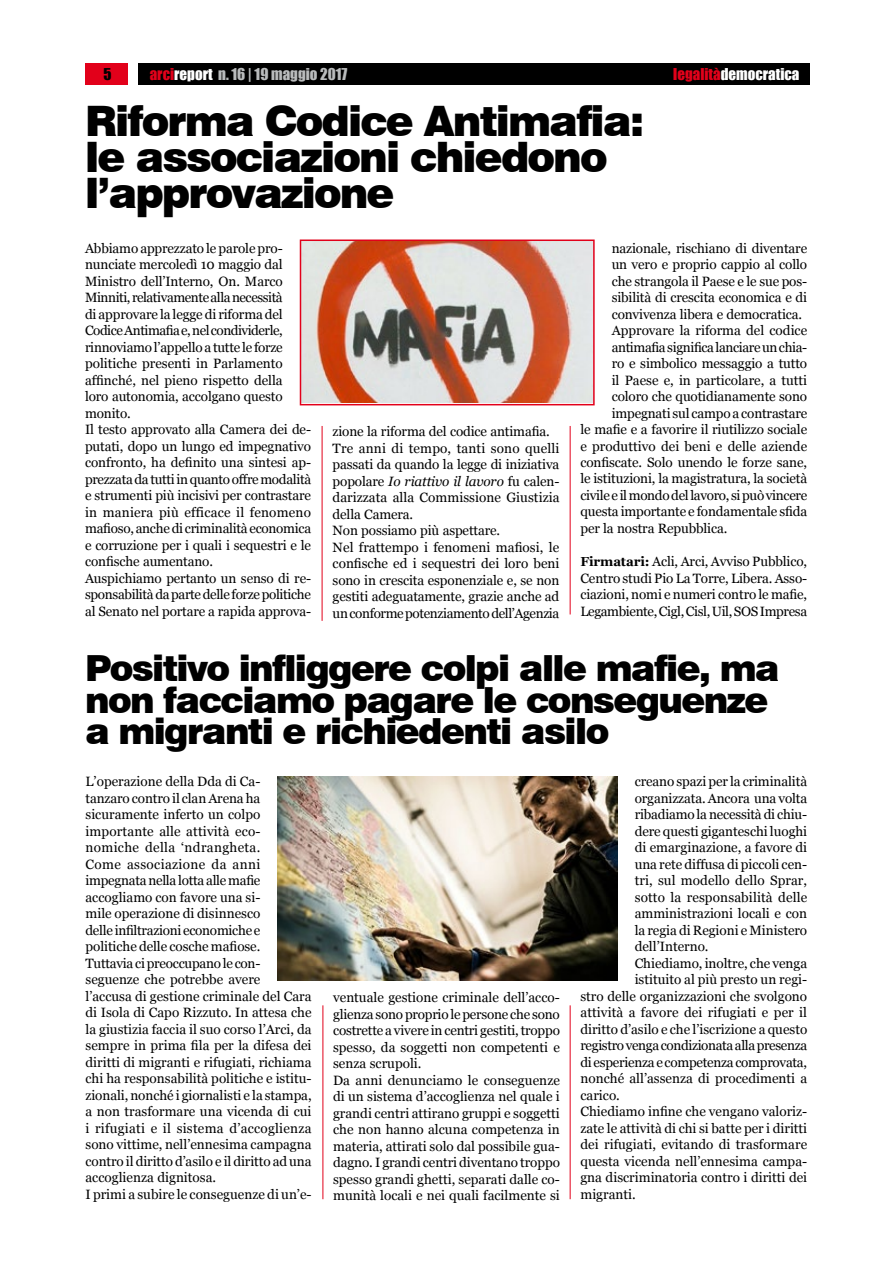
<style>
.page{position:relative;width:893px;height:1263px;background:#fff}
.page>*{position:absolute;margin:0;border:0;box-sizing:border-box;transform-origin:0 0}
.t1{font:900 42px/36px "Swiss 721 BT";letter-spacing:-.045em;color:#000}
.t2{font:900 36px/31.5px "Swiss 721 BT";letter-spacing:-.045em;color:#000}
.t3{font:15px "Impact";color:#b9bbbc}
.t4{font:15px "Impact";color:#fff}
.t5{font:15px "Impact";color:#000}
.t6{font:13.5px/16.5px "Georgia";letter-spacing:-.005em;color:#000}
.t7{font:13.5px "Georgia";letter-spacing:-.025em;color:#000}
.t8{font:13.5px "Georgia";letter-spacing:-.03em;color:#000}
.s1{color:#e2001a}
.s2{color:#fff}
.s3{font-weight:700;font-size:13.05px}
.s4{font-style:italic}
</style>
<div class="page">
<div style="left:85px;top:64px;width:43px;height:21px;background:#e2001a"></div>
<div style="left:138px;top:64px;width:672px;height:21px;background:#000"></div>
<hr style="left:322px;top:426px;width:1px;height:195px;background:#e2001a">
<hr style="left:570px;top:426px;width:1px;height:188px;background:#e2001a">
<hr style="left:323px;top:1005px;width:1px;height:194px;background:#e2001a">
<img style="left:303px;top:242px;width:289px;height:160px">
<div style="left:300px;top:239px;width:295px;height:166px;border:2px solid #e2001a"></div>
<img style="left:277px;top:776px;width:341px;height:204px">
<hr style="left:570px;top:1005px;width:1px;height:194px;background:#e2001a">
<p class="t5" style="left:103px;top:62px;width:10px">5</p>
<p class="t3" style="left:150px;top:62px;width:199px"><span class="s1">arci</span><span class="s2">report</span> n. 16 | 19 maggio 2017</p>
<p class="t4" style="left:673px;top:62px;width:128px"><span class="s1">legalità</span>democratica</p>
<h1 class="t1" style="left:85px;top:103px;width:561px">Riforma Codice Antimafia: le associazioni chiedono l’approvazione</h1>
<p class="t6" style="left:85px;top:240px;width:228px">Abbiamo apprezzato le parole pro&shy;nunciate mercoledì 10 maggio dal Ministro dell’Interno, On. Marco Minniti, relativamente alla necessità<br>di approvare la legge di riforma del Codice Antimafia e, nel condividerle, rinnoviamo l’appello a tutte le forze politiche presenti in Parlamento affinché, nel pieno rispetto della<br>loro autonomia, accolgano questo monito.<br>Il testo approvato alla Camera dei de&shy;putati, dopo un lungo ed impegnativo confronto, ha definito una sintesi ap&shy;prezzata da tutti in quanto offre modalità e strumenti più incisivi per contrastare in maniera più efficace il fenomeno mafioso, anche di criminalità economica e corruzione per i quali i sequestri e le confische aumentano.<br>Auspichiamo pertanto un senso di re&shy;sponsabilità da parte delle forze politiche al Senato nel portare a rapida approva-</p>
<p class="t6" style="left:612px;top:240px;width:197px">nazionale, rischiano di diventare</p>
<p class="t6" style="left:612px;top:256px;width:197px">un vero e proprio cappio al collo</p>
<p class="t6" style="left:612px;top:273px;width:197px">che strangola il Paese e le sue pos-</p>
<p class="t6" style="left:612px;top:289px;width:197px">sibilità di crescita economica e di</p>
<p class="t6" style="left:612px;top:306px;width:192px">convivenza libera e democratica.</p>
<p class="t6" style="left:612px;top:322px;width:197px">Approvare la riforma del codice</p>
<p class="t8" style="left:612px;top:339px;width:197px">antimafia significa lanciare un chia-</p>
<p class="t6" style="left:612px;top:355px;width:197px">ro e simbolico messaggio a tutto</p>
<p class="t6" style="left:612px;top:372px;width:197px">il Paese e, in particolare, a tutti</p>
<p class="t6" style="left:612px;top:388px;width:197px">coloro che quotidianamente sono</p>
<p class="t6" style="left:612px;top:405px;width:197px">impegnati sul campo a contrastare</p>
<p class="t6" style="left:580px;top:421px;width:228px">le mafie e a favorire il riutilizzo sociale</p>
<p class="t6" style="left:580px;top:438px;width:228px">e produttivo dei beni e delle aziende</p>
<p class="t6" style="left:580px;top:454px;width:228px">confiscate. Solo unendo le forze sane,</p>
<p class="t6" style="left:580px;top:471px;width:228px">le istituzioni, la magistratura, la società</p>
<p class="t7" style="left:580px;top:487px;width:228px">civile e il mondo del lavoro, si può vincere</p>
<p class="t6" style="left:580px;top:504px;width:228px">questa importante e fondamentale sfida</p>
<p class="t6" style="left:580px;top:520px;width:148px">per la nostra Repubblica.</p>
<p class="t6" style="left:580px;top:553px;width:228px;text-align:justify"><span class="s3">Firmatari:</span> Acli, Arci, Avviso Pubblico, Centro studi Pio La Torre, Libera. Asso&shy;ciazioni, nomi e numeri contro le mafie, Legambiente, Cigl, Cisl, Uil, SOS Impresa</p>
<h2 class="t2" style="left:85px;top:652px;width:696px">Positivo infliggere colpi alle mafie, ma non facciamo pagare le conseguenze a migranti e richiedenti asilo</h2>
<p class="t6" style="left:86px;top:774px;width:228px">L’operazione della Dda di Ca-<br>tanzaro contro il clan Arena ha sicuramente inferto un colpo importante alle attività eco&shy;nomiche della ‘ndrangheta.<br>Come associazione da anni impegnata nella lotta alle mafie accogliamo con favore una si-<br>mile operazione di disinnesco<br>delle infiltrazioni economiche e politiche delle cosche mafiose.<br>Tuttavia ci preoccupano le con&shy;seguenze che potrebbe avere<br>l’accusa di gestione criminale del Cara di Isola di Capo Rizzuto. In attesa che la giustizia faccia il suo corso l’Arci, da sempre in prima fila per la difesa dei diritti di migranti e rifugiati, richiama chi ha responsabilità politiche e istitu&shy;zionali, nonché i giornalisti e la stampa, a non trasformare una vicenda di cui i rifugiati e il sistema d’accoglienza sono vittime, nell’ennesima campagna contro il diritto d’asilo e il diritto ad una accoglienza dignitosa.<br>I primi a subire le conseguenze di un’e-</p>
<p class="t6" style="left:333px;top:423px;width:228px">zione la riforma del codice antimafia.<br>Tre anni di tempo, tanti sono quelli passati da quando la legge di iniziativa popolare <span class="s4">Io riattivo il lavoro</span> fu calen&shy;darizzata alla Commissione Giustizia della Camera.<br>Non possiamo più aspettare.<br>Nel frattempo i fenomeni mafiosi, le confische ed i sequestri dei loro beni sono in crescita esponenziale e, se non gestiti adeguatamente, grazie anche ad un conforme potenziamento dell’Agenzia</p>
<p class="t6" style="left:635px;top:774px;width:174px">creano spazi per la criminalità</p>
<p class="t6" style="left:635px;top:790px;width:174px">organizzata. Ancora una volta</p>
<p class="t6" style="left:635px;top:807px;width:174px">ribadiamo la necessità di chiu-</p>
<p class="t6" style="left:635px;top:823px;width:174px">dere questi giganteschi luoghi</p>
<p class="t6" style="left:635px;top:840px;width:174px">di emarginazione, a favore di</p>
<p class="t6" style="left:635px;top:856px;width:174px">una rete diffusa di piccoli cen-</p>
<p class="t6" style="left:635px;top:873px;width:174px">tri, sul modello dello Sprar,</p>
<p class="t6" style="left:635px;top:889px;width:174px">sotto la responsabilità delle</p>
<p class="t6" style="left:635px;top:906px;width:174px">amministrazioni locali e con</p>
<p class="t6" style="left:635px;top:922px;width:174px">la regia di Regioni e Ministero</p>
<p class="t6" style="left:635px;top:939px;width:75px">dell’Interno.</p>
<p class="t6" style="left:635px;top:955px;width:174px">Chiediamo, inoltre, che venga</p>
<p class="t6" style="left:635px;top:972px;width:174px">istituito al più presto un regi-</p>
<p class="t6" style="left:580px;top:988px;width:228px">stro delle organizzazioni che svolgono</p>
<p class="t6" style="left:580px;top:1005px;width:228px">attività a favore dei rifugiati e per il</p>
<p class="t6" style="left:580px;top:1021px;width:228px">diritto d’asilo e che l’iscrizione a questo</p>
<p class="t7" style="left:580px;top:1037px;width:228px">registro venga condizionata alla presenza</p>
<p class="t6" style="left:580px;top:1054px;width:228px">di esperienza e competenza comprovata,</p>
<p class="t6" style="left:580px;top:1071px;width:228px">nonché all’assenza di procedimenti a</p>
<p class="t6" style="left:580px;top:1087px;width:41px">carico.</p>
<p class="t6" style="left:580px;top:1104px;width:228px">Chiediamo infine che vengano valoriz-</p>
<p class="t6" style="left:580px;top:1120px;width:228px">zate le attività di chi si batte per i diritti</p>
<p class="t6" style="left:580px;top:1137px;width:228px">dei rifugiati, evitando di trasformare</p>
<p class="t6" style="left:580px;top:1153px;width:228px">questa vicenda nell’ennesima campa-</p>
<p class="t6" style="left:580px;top:1170px;width:228px">gna discriminatoria contro i diritti dei</p>
<p class="t6" style="left:580px;top:1186px;width:57px">migranti.</p>
<p class="t6" style="left:333px;top:989px;width:228px">ventuale gestione criminale dell’acco&shy;glienza sono proprio le persone che sono costrette a vivere in centri gestiti, troppo spesso, da soggetti non competenti e senza scrupoli.<br>Da anni denunciamo le conseguenze di un sistema d’accoglienza nel quale i grandi centri attirano gruppi e soggetti che non hanno alcuna competenza in materia, attirati solo dal possibile gua&shy;dagno. I grandi centri diventano troppo spesso grandi ghetti, separati dalle co&shy;munità locali e nei quali facilmente si</p>
</div>
